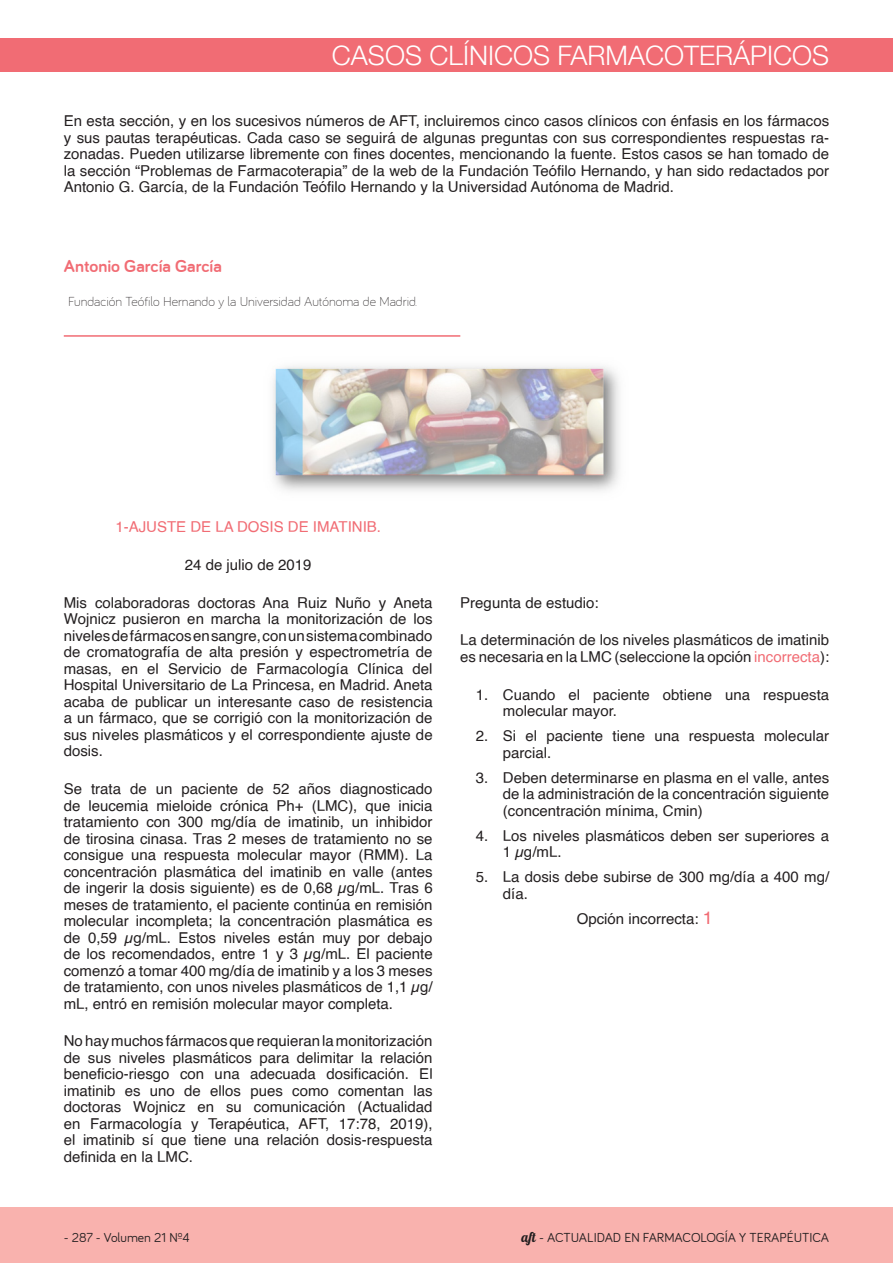
<style>
.page{position:relative;width:893px;height:1263px;background:#fff}
.page>*{position:absolute;margin:0;border:0;box-sizing:border-box;transform-origin:0 0}
.ENCABEZADOS_1{font:300 27px "Helvetica Neue";color:#fff}
.t1{font:700 18px "Bariol";color:#f16c74}
.ESTANDAR_2{font:15px/16.5px "Helvetica";color:#231f20;text-align:justify}
.ESTANDAR_2-2{font:15px "Helvetica";color:#f16c74}
.NUMERACIÓN{font:13.5px "Bariol";color:#231f20}
.DEPARTAMENTOS{font:300 13.5px "Bariol";color:#231f20}
.s1{color:#f16c74}
.s2{font-size:18px;color:#f16c74}
.s3{font-family:"Lobster 1.4"}
</style>
<div class="page">
<div style="left:0;top:1208px;width:893px;height:55px;background:#f9b2ae"></div>
<div style="left:0;top:38px;width:893px;height:33px;background:#f16c74"></div>
<hr style="left:64px;top:335px;width:396px;height:2px;background:#f16c74">
<img style="left:272px;top:365px;width:348px;height:127px">
<p class="ENCABEZADOS_1" style="left:332px;top:39px;width:499px">CASOS CLÍNICOS FARMACOTERÁPICOS</p>
<p class="ESTANDAR_2" style="left:64px;top:113px;width:767px">En esta sección, y en los sucesivos números de AFT, incluiremos cinco casos clínicos con énfasis en los fármacos y sus pautas terapéuticas. Cada caso se seguirá de algunas preguntas con sus correspondientes respuestas ra&shy;zonadas. Pueden utilizarse libremente con fines docentes, mencionando la fuente. Estos casos se han tomado de la sección “Problemas de Farmacoterapia” de la web de la Fundación Teófilo Hernando, y han sido redactados por Antonio G. García, de la Fundación Teófilo Hernando y la Universidad Autónoma de Madrid.</p>
<p class="t1" style="left:64px;top:256px;width:160px">Antonio García García</p>
<p class="DEPARTAMENTOS" style="left:68px;top:294px;width:351px">Fundación Teófilo Hernando y la Universidad Autónoma de Madrid.</p>
<p class="ESTANDAR_2-2" style="left:115px;top:515px;width:267px">1-AJUSTE DE LA DOSIS DE IMATINIB.</p>
<p class="ESTANDAR_2" style="left:185px;top:557px;width:128px">24 de julio de 2019</p>
<p class="ESTANDAR_2" style="left:64px;top:595px;width:370px">Mis colaboradoras doctoras Ana Ruiz Nuño y Aneta Wojnicz pusieron en marcha la monitorización de los niveles de fármacos en sangre, con un sistema combinado de cromatografía de alta presión y espectrometría de masas, en el Servicio de Farmacología Clínica del Hospital Universitario de La Princesa, en Madrid. Aneta acaba de publicar un interesante caso de resistencia a un fármaco, que se corrigió con la monitorización de sus niveles plasmáticos y el correspondiente ajuste de dosis.</p>
<p class="ESTANDAR_2" style="left:64px;top:781px;width:370px">Se trata de un paciente de 52 años diagnosticado de leucemia mieloide crónica Ph+ (LMC), que inicia tratamiento con 300 mg/día de imatinib, un inhibidor de tirosina cinasa. Tras 2 meses de tratamiento no se consigue una respuesta molecular mayor (RMM). La concentración plasmática del imatinib en valle (antes de ingerir la dosis siguiente) es de 0,68 µg/mL. Tras 6 meses de tratamiento, el paciente continúa en remisión molecular incompleta; la concentración plasmática es de 0,59 µg/mL. Estos niveles están muy por debajo de los recomendados, entre 1 y 3 µg/mL. El paciente comenzó a tomar 400 mg/día de imatinib y a los 3 meses de tratamiento, con unos niveles plasmáticos de 1,1 µg/ mL, entró en remisión molecular mayor completa.</p>
<p class="ESTANDAR_2" style="left:64px;top:1033px;width:370px">No hay muchos fármacos que requieran la monitorización de sus niveles plasmáticos para delimitar la relación beneficio-riesgo con una adecuada dosificación. El imatinib es uno de ellos pues como comentan las doctoras Wojnicz en su comunicación (Actualidad en Farmacología y Terapéutica, AFT, 17:78, 2019), el imatinib sí que tiene una relación dosis-respuesta definida en la LMC.</p>
<p class="ESTANDAR_2" style="left:460px;top:594px;width:140px">Pregunta de estudio:</p>
<p class="ESTANDAR_2" style="left:460px;top:632px;width:370px">La determinación de los niveles plasmáticos de imatinib es necesaria en la LMC (seleccione la opción <span class="s1">incorrecta</span>):</p>
<p class="ESTANDAR_2" style="left:503px;top:686px;width:328px;text-indent:-27px">1. Cuando el paciente obtiene una respuesta molecular mayor.</p>
<p class="ESTANDAR_2" style="left:503px;top:728px;width:328px;text-indent:-27px">2. Si el paciente tiene una respuesta molecular parcial.</p>
<p class="ESTANDAR_2" style="left:503px;top:769px;width:328px;text-indent:-27px">3. Deben determinarse en plasma en el valle, antes de la administración de la concentración siguiente (concentración mínima, Cmin)</p>
<p class="ESTANDAR_2" style="left:503px;top:827px;width:328px;text-indent:-27px">4. Los niveles plasmáticos deben ser superiores a<br>1 µg/mL.</p>
<p class="ESTANDAR_2" style="left:503px;top:869px;width:328px;text-indent:-27px">5. La dosis debe subirse de 300 mg/día a 400 mg/ día.</p>
<p class="ESTANDAR_2" style="left:577px;top:910px;width:137px">Opción incorrecta: <span class="s2">1</span></p>
<p class="NUMERACIÓN" style="left:64px;top:1230px;width:127px">- 287 - Volumen 21 Nº4</p>
<p class="NUMERACIÓN" style="left:522px;top:1230px;width:309px"><span class="s3">aft</span> - ACTUALIDAD EN FARMACOLOGÍA Y TERAPÉUTICA</p>
</div>
